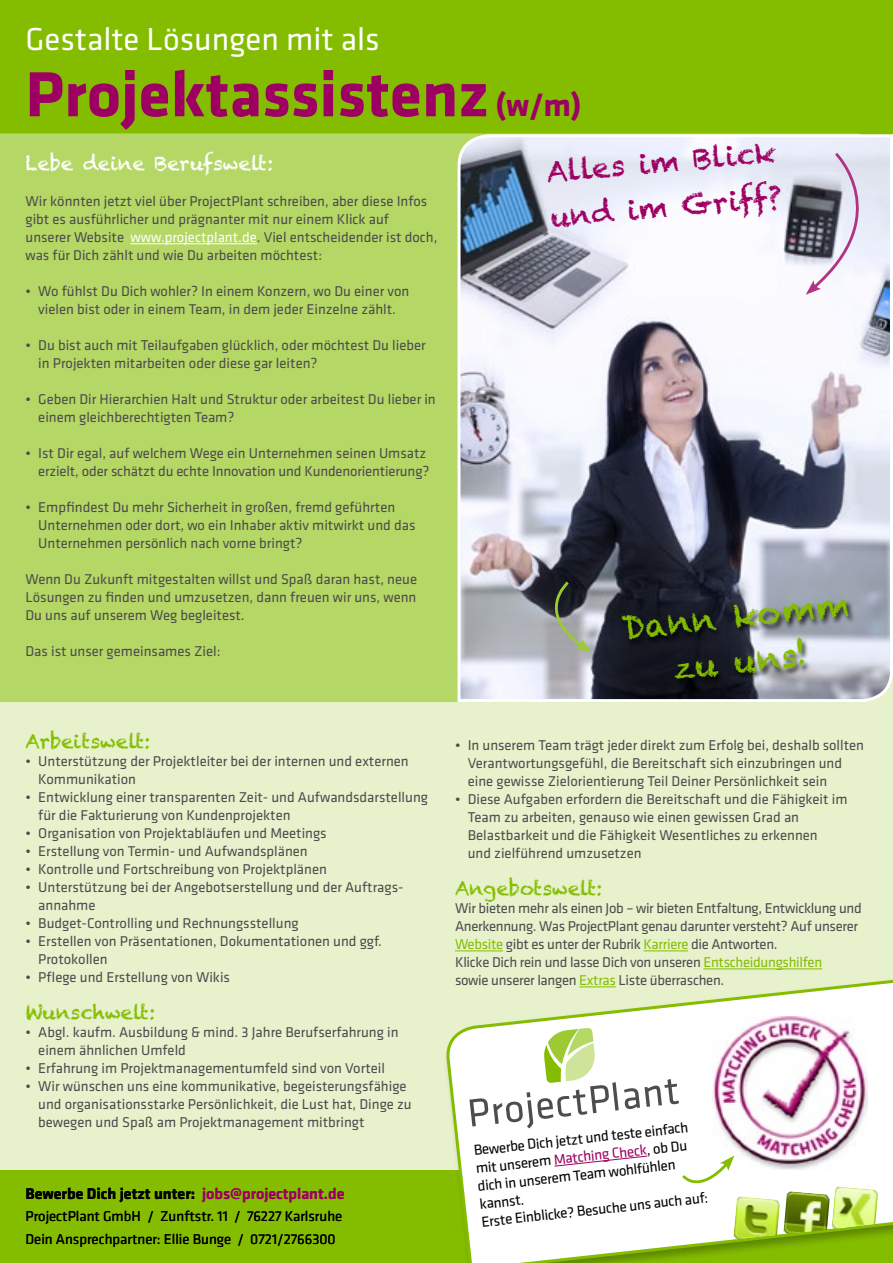
<style>
.page{position:relative;width:893px;height:1263px;background:#fff}
.page>*{position:absolute;margin:0;border:0;box-sizing:border-box;transform-origin:0 0}
.t1{font:700 66px "Klavika Basic";color:#9d0062}
.t2{font:33px "Klavika Basic";color:#fff}
.t3{font:33px/45px "Chalkduster";color:#84bd00;text-align:center}
.t4{font:28.5px/45px "Chalkduster";color:#9d0062}
.t5{font:19.5px "Chalkduster";color:#84bd00}
.t6{font:19.5px "Chalkduster";color:#fff}
.t7{font:700 16.05px "Klavika Basic";color:#000}
.t8{font:15px/18px "Klavika Basic";color:#000}
.t9{font:14.7px/18px "Klavika Basic";color:#4b4b4d}
.t10{font:14.7px/18px "Klavika Basic";letter-spacing:-.02em;color:#4b4b4d}
.t11{font:14.7px/22.5px "Klavika Basic";color:#000}
.s1{font-size:33px}
.s2{color:#fff}
.s3{font-weight:500;color:#9d0062}
.s4{color:#84bd00}
.s5{color:#9d0062}
</style>
<div class="page">
<div style="left:0;top:702px;width:893px;height:468px;background:#e7f2cc"></div>
<div style="left:0;top:1170px;width:893px;height:93px;background:#84bd00"></div>
<div style="left:0;top:0;width:893px;height:162px;background:#84bd00"></div>
<div style="left:0;top:133px;width:456px;height:569px;background:#b5d766"></div>
<svg style="left:445px;top:977px;width:448px;height:286px"></svg>
<img style="left:783px;top:1191px;width:47px;height:43px">
<img style="left:733px;top:1196px;width:47px;height:43px">
<img style="left:832px;top:1186px;width:46px;height:43px">
<svg style="left:469px;top:1028px;width:210px;height:100px"></svg>
<svg style="left:554px;top:1155px;width:94px;height:12px"></svg>
<img style="left:713px;top:1016px;width:155px;height:153px">
<svg style="left:680px;top:1155px;width:54px;height:40px"></svg>
<svg style="left:456px;top:133px;width:437px;height:571px"></svg>
<hr style="left:455px;top:950px;width:48px;height:1px;background:#84bd00">
<hr style="left:644px;top:950px;width:44px;height:1px;background:#84bd00">
<hr style="left:703px;top:968px;width:119px;height:1px;background:#84bd00">
<hr style="left:579px;top:986px;width:37px;height:1px;background:#84bd00">
<svg style="left:806px;top:151px;width:87px;height:144px"></svg>
<div style="left:619px;top:599px;width:236px;height:88px;background:#000;opacity:.75"></div>
<svg style="left:534px;top:580px;width:57px;height:72px;background:#747976"></svg>
<hr style="left:130px;top:243px;width:127px;height:1px;background:#fff">
<h2 class="t2" style="left:26px;top:18px;width:356px">Gestalte Lösungen mit als</h2>
<h1 class="t1" style="left:26px;top:47px;width:558px">Projektassistenz <span class="s1">(w/m)</span></h1>
<h3 class="t6" style="left:26px;top:152px;width:249px">Lebe deine Berufswelt:</h3>
<p class="t9" style="left:26px;top:192px;width:413px">Wir könnten jetzt viel über ProjectPlant schreiben, aber diese Infos gibt es ausführlicher und prägnanter mit nur einem Klick auf unserer Website <span class="s2">www.projectplant.de</span>. Viel entscheidender ist doch, was für Dich zählt und wie Du arbeiten möchtest:</p>
<p class="t9" style="left:26px;top:282px;width:385px;text-align:center">• Wo fühlst Du Dich wohler? In einem Konzern, wo Du einer von vielen bist oder in einem Team, in dem jeder Einzelne zählt.</p>
<p class="t9" style="left:38px;top:336px;width:389px;text-indent:-13px">• Du bist auch mit Teilaufgaben glücklich, oder möchtest Du lieber in Projekten mitarbeiten oder diese gar leiten?</p>
<p class="t9" style="left:38px;top:390px;width:399px;text-indent:-13px">• Geben Dir Hierarchien Halt und Struktur oder arbeitest Du lieber in einem gleichberechtigten Team?</p>
<p class="t9" style="left:26px;top:444px;width:405px;text-align:right">• Ist Dir egal, auf welchem Wege ein Unternehmen seinen Umsatz erzielt, oder schätzt du echte Innovation und Kundenorientierung?</p>
<p class="t9" style="left:38px;top:498px;width:379px;text-indent:-13px">• Empfindest Du mehr Sicherheit in großen, fremd geführten<br>Unternehmen oder dort, wo ein Inhaber aktiv mitwirkt und das<br>Unternehmen persönlich nach vorne bringt?</p>
<p class="t9" style="left:26px;top:570px;width:393px;text-align:justify">Wenn Du Zukunft mitgestalten willst und Spaß daran hast, neue Lösungen zu finden und umzusetzen, dann freuen wir uns, wenn Du uns auf unserem Weg begleitest.</p>
<p class="t9" style="left:26px;top:642px;width:197px">Das ist unser gemeinsames Ziel:</p>
<h3 class="t4" style="left:545px;top:150px;width:234px;rotate:-5deg">Alles im Blick und im Griff?</h3>
<h2 class="t3" style="left:620px;top:605px;width:230px;rotate:-6deg">Dann komm zu uns!</h2>
<h3 class="t5" style="left:26px;top:730px;width:127px">Arbeitswelt:</h3>
<p class="t9" style="left:38px;top:751px;width:372px;text-indent:-13px">• Unterstützung der Projektleiter bei der internen und externen<br>Kommunikation</p>
<p class="t9" style="left:38px;top:787px;width:391px;text-indent:-13px">• Entwicklung einer transparenten Zeit- und Aufwandsdarstellung für die Fakturierung von Kundenprojekten</p>
<p class="t9" style="left:26px;top:823px;width:303px">• Organisation von Projektabläufen und Meetings</p>
<p class="t9" style="left:26px;top:841px;width:284px">• Erstellung von Termin- und Aufwandsplänen</p>
<p class="t9" style="left:26px;top:859px;width:303px">• Kontrolle und Fortschreibung von Projektplänen</p>
<p class="t9" style="left:38px;top:877px;width:367px;text-indent:-13px">• Unterstützung bei der Angebotserstellung und der Auftrags&shy;annahme</p>
<p class="t9" style="left:26px;top:913px;width:275px">• Budget-Controlling und Rechnungsstellung</p>
<p class="t9" style="left:38px;top:931px;width:345px;text-indent:-13px">• Erstellen von Präsentationen, Dokumentationen und ggf.<br>Protokollen</p>
<p class="t9" style="left:26px;top:967px;width:206px">• Pflege und Erstellung von Wikis</p>
<h3 class="t5" style="left:26px;top:1001px;width:131px">Wunschwelt:</h3>
<p class="t9" style="left:38px;top:1023px;width:362px;text-indent:-13px">• Abgl. kaufm. Ausbildung &amp; mind. 3 Jahre Berufserfahrung in einem ähnlichen Umfeld</p>
<p class="t9" style="left:26px;top:1059px;width:361px">• Erfahrung im Projektmanagementumfeld sind von Vorteil</p>
<p class="t9" style="left:38px;top:1077px;width:375px;text-indent:-13px">• Wir wünschen uns eine kommunikative, begeisterungsfähige und organisationsstarke Persönlichkeit, die Lust hat, Dinge zu bewegen und Spaß am Projektmanagement mitbringt</p>
<p class="t7" style="left:26px;top:1182px;width:320px">Bewerbe Dich jetzt unter: <span class="s3">jobs@projectplant.de</span></p>
<p class="t11" style="left:26px;top:1204px;width:318px">ProjectPlant GmbH / Zunftstr. 11 / 76227 Karlsruhe<br>Dein Ansprechpartner: Ellie Bunge / 0721/2766300</p>
<p class="t9" style="left:468px;top:735px;width:398px;text-indent:-13px">• In unserem Team trägt jeder direkt zum Erfolg bei, deshalb sollten<br>Verantwortungsgefühl, die Bereitschaft sich einzubringen und eine gewisse Zielorientierung Teil Deiner Persönlichkeit sein</p>
<p class="t9" style="left:468px;top:789px;width:381px;text-indent:-13px">• Diese Aufgaben erfordern die Bereitschaft und die Fähigkeit im Team zu arbeiten, genauso wie einen gewissen Grad an Belastbarkeit und die Fähigkeit Wesentliches zu erkennen<br>und zielführend umzusetzen</p>
<h3 class="t5" style="left:455px;top:877px;width:149px">Angebotswelt:</h3>
<p class="t10" style="left:455px;top:899px;width:408px">Wir bieten mehr als einen Job – wir bieten Entfaltung, Entwicklung und Anerkennung. Was ProjectPlant genau darunter versteht? Auf unserer <span class="s4">Website</span> gibt es unter der Rubrik <span class="s4">Karriere</span> die Antworten.<br>Klicke Dich rein und lasse Dich von unseren <span class="s4">Entscheidungshilfen<br></span>sowie unserer langen <span class="s4">Extras</span> Liste überraschen.</p>
<p class="t8" style="left:473px;top:1140px;width:230px;rotate:-6deg">Bewerbe Dich jetzt und teste einfach mit unserem <span class="s5">Matching Check</span>, ob Du dich in unserem Team wohlfühlen kannst.<br>Erste Einblicke? Besuche uns auch auf:</p>
</div>
